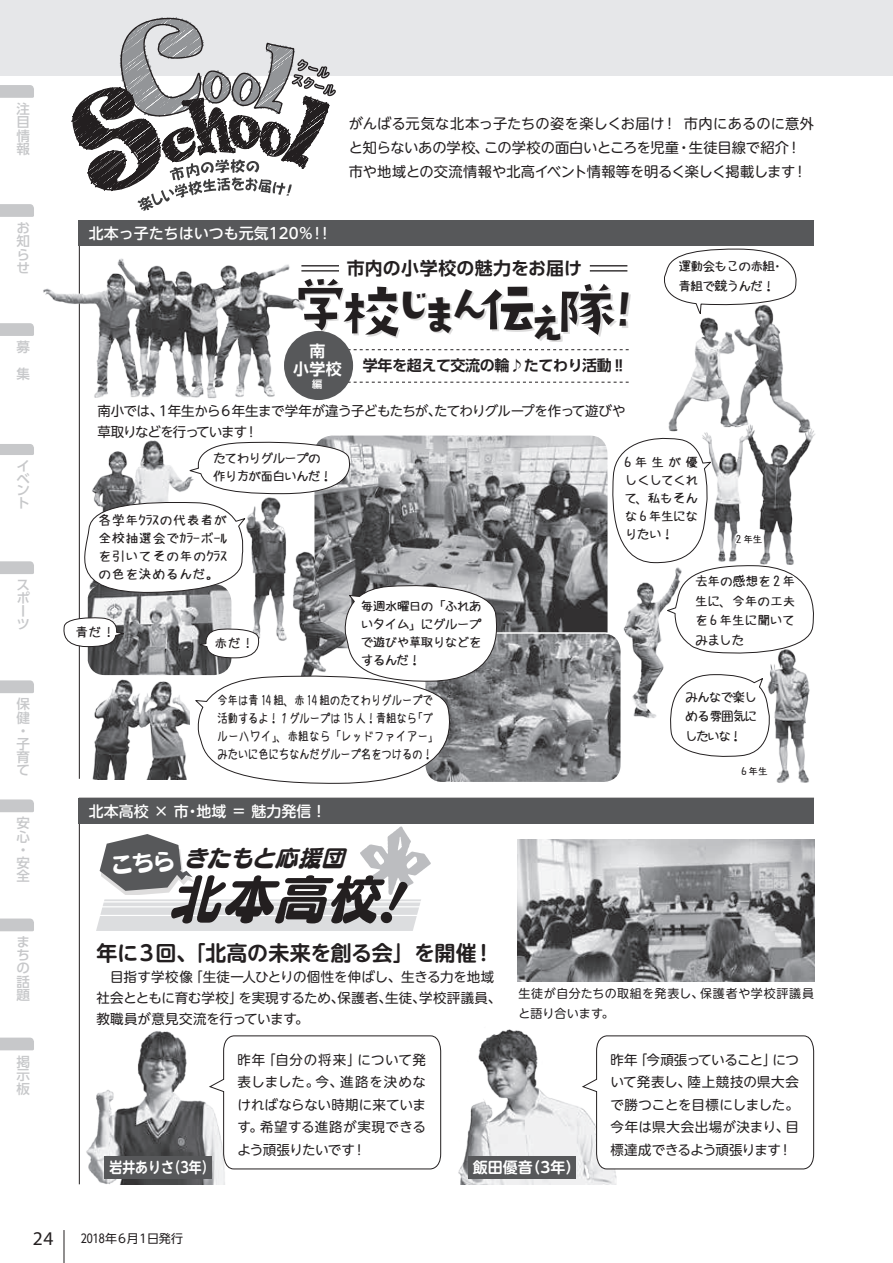
<style>
.page{position:relative;width:893px;height:1263px;background:#fff}
.page>*{position:absolute;margin:0;border:0;box-sizing:border-box;transform-origin:0 0}
.t1{font:italic 53.55px "Slump Std DB";color:#231f20}
.t2{font:49.05px "DS kirigirisu";color:#231f20}
.t3{font:italic 23.4px "Slump Std DB";color:#231f20}
.t4{font:700 21px "UD Shin M Go Pro De";letter-spacing:-.015em;color:#231f20}
.t5{font:19.5px "Myriad Pro";color:#231f20}
.t6{font:700 17.85px "UD Shin Go Pro De";letter-spacing:.01em;color:#231f20}
.t7{font:700 15.9px/18.1px "UD Shin Go Pro De";color:#fff;text-align:center}
.t8{font:500 15px "UD Shin M Go Pro";color:#fff}
.t9{font:700 15px "UD Shin Go Pro De";letter-spacing:-.025em;color:#231f20}
.t10{font:700 15px "UD Shin M Go Pro De";color:#fff;scale:.86 1}
.t11{font:700 15px "UD Shin M Go Pro De";color:#fff}
.t12{font:14.25px/24px "UD Shin M Go Pro";letter-spacing:-.005em;color:#231f20}
.t13{font:13.5px/22.5px "UD Shin M Go Pro";letter-spacing:-.01em;color:#231f20;text-align:justify}
.t14{font:13.5px/18px "Sanafon Kaku OT";letter-spacing:-.05em;color:#231f20;text-align:justify}
.t15{font:13.5px/18px "Sanafon Kaku OT";letter-spacing:-.05em;color:#231f20;scale:.8 1}
.t16{font:13.5px/21px "UD Shin M Go Pro";letter-spacing:-.055em;color:#231f20}
.t17{font:500 13.5px/13.2px "UD Shin Go Pro";color:#c7c8ca}
.t18{font:13.5px/18px "Sanafon Kaku OT";letter-spacing:-.12em;color:#231f20}
.t19{font:13.5px/19.5px "Sanafon Kaku OT";letter-spacing:-.11em;color:#231f20}
.t20{font:12px/19.5px "UD Shin M Go Pro";letter-spacing:.035em;color:#231f20}
.t21{font:12px "UD Shin Go Pro";letter-spacing:-.015em;color:#231f20}
.t22{font:10.5px "Sanafon Kaku OT";letter-spacing:.025em;color:#231f20}
.t23{font:700 10.2px "UD Shin Go Pro De";color:#fff}
.s1{font-size:63.75px}
</style>
<div class="page">
<img style="left:326px;top:436px;width:282px;height:196px">
<img style="left:499px;top:635px;width:111px;height:145px">
<div style="left:424px;top:632px;width:198px;height:151px;border:2px solid #fff;border-radius:18px"></div>
<div style="left:0;top:0;width:893px;height:75px;background:#e6e7e9"></div>
<svg style="left:66px;top:17px;width:271px;height:194px"></svg>
<div style="left:284px;top:331px;width:69px;height:69px;background:#57585a;border-radius:50%"></div>
<div style="left:300px;top:280px;width:330px;height:62px;background:#231f20;opacity:.15"></div>
<hr style="left:301px;top:265px;width:38px;height:1px;background:#231f20">
<hr style="left:301px;top:270px;width:38px;height:2px;background:#231f20">
<hr style="left:590px;top:265px;width:37px;height:1px;background:#231f20">
<hr style="left:590px;top:270px;width:37px;height:2px;background:#231f20">
<img style="left:43px;top:224px;width:275px;height:191px">
<img style="left:676px;top:314px;width:116px;height:91px">
<div style="left:79px;top:798px;width:735px;height:26px;background:#57585a"></div>
<div style="left:79px;top:220px;width:735px;height:26px;background:#57585a"></div>
<svg style="left:348px;top:347px;width:281px;height:37px"></svg>
<img style="left:517px;top:839px;width:297px;height:143px">
<img style="left:86px;top:1031px;width:139px;height:153px">
<img style="left:458px;top:1029px;width:159px;height:155px">
<svg style="left:208px;top:1035px;width:233px;height:135px"></svg>
<svg style="left:581px;top:1035px;width:233px;height:135px"></svg>
<div style="left:105px;top:1156px;width:107px;height:23px;background:#57585a"></div>
<div style="left:468px;top:1156px;width:108px;height:23px;background:#57585a"></div>
<svg style="left:664px;top:248px;width:133px;height:66px"></svg>
<svg style="left:610px;top:405px;width:205px;height:454px"></svg>
<svg style="left:63px;top:437px;width:436px;height:373px"></svg>
<svg style="left:0;top:85px;width:34px;height:13px"></svg>
<svg style="left:0;top:204px;width:34px;height:13px"></svg>
<svg style="left:0;top:323px;width:34px;height:13px"></svg>
<svg style="left:0;top:444px;width:34px;height:11px"></svg>
<svg style="left:0;top:561px;width:34px;height:13px"></svg>
<svg style="left:0;top:680px;width:34px;height:13px"></svg>
<svg style="left:0;top:799px;width:34px;height:13px"></svg>
<svg style="left:0;top:918px;width:34px;height:13px"></svg>
<svg style="left:0;top:1037px;width:34px;height:13px"></svg>
<hr style="left:64px;top:1230px;width:1px;height:33px;background:#231f20">
<svg style="left:96px;top:826px;width:335px;height:105px"></svg>
<p class="t17" style="left:17px;top:102px;width:15px;text-align:justify">注目情報</p>
<p class="t17" style="left:17px;top:221px;width:14px;text-align:justify">お知らせ</p>
<p class="t17" style="left:17px;top:333px;width:15px;line-height:27px">募集</p>
<p class="t17" style="left:17px;top:459px;width:15px">イベ</p>
<p class="t17" style="left:17px;top:483px;width:14px">ント</p>
<p class="t17" style="left:17px;top:578px;width:15px">スポーツ</p>
<p class="t17" style="left:17px;top:697px;width:15px">保健・子育て</p>
<p class="t17" style="left:17px;top:816px;width:15px">安心・安全</p>
<p class="t17" style="left:17px;top:935px;width:15px;text-align:justify">まちの話題</p>
<p class="t17" style="left:17px;top:1054px;width:15px;text-align:justify">掲示板</p>
<p class="t8" style="left:89px;top:221px;width:241px">北本っ子たちはいつも元気120％！！</p>
<p class="t12" style="left:349px;top:111px;width:466px">がんばる元気な北本っ子たちの姿を楽しくお届け！ 市内にあるのに意外と知らないあの学校、この学校の面白いところを児童・生徒目線で紹介！市や地域との交流情報や北高イベント情報等を明るく楽しく掲載します！</p>
<h3 class="t6" style="left:347px;top:254px;width:237px">市内の小学校の魅力をお届け</h3>
<h2 class="t2" style="left:288px;top:282px;width:361px"><span class="s1">学校</span>じまん<span class="s1">伝</span>え<span class="s1">隊</span>！</h2>
<p class="t7" style="left:293px;top:341px;width:50px">南<br>小学校</p>
<p class="t23" style="left:312px;top:376px;width:12px">編</p>
<p class="t9" style="left:363px;top:353px;width:265px">学年を超えて交流の輪♪たてわり活動‼</p>
<p class="t16" style="left:98px;top:400px;width:529px">南小では、１年生から６年生まで学年が違う子どもたちが、たてわりグループを作って遊びや草取りなどを行っています！</p>
<p class="t19" style="left:678px;top:256px;width:108px">運動会もこの赤組・青組で競うんだ！</p>
<p class="t18" style="left:213px;top:449px;width:122px">たてわりグループの作り方が面白いんだ！</p>
<p class="t14" style="left:98px;top:512px;width:131px">各学年クラスの代表者が全校抽選会でカラーボールを引いてその年のクラスの色を決めるんだ。</p>
<p class="t14" style="left:75px;top:623px;width:39px">青だ！</p>
<p class="t14" style="left:214px;top:634px;width:39px">赤だ！</p>
<p class="t14" style="left:360px;top:597px;width:123px">毎週水曜日の「ふれあいタイム」にグループで遊びや草取りなどをするんだ！</p>
<p class="t14" style="left:624px;top:453px;width:76px">6年生が優しくしてくれて、私もそんな 6 年生になりたい！</p>
<p class="t22" style="left:736px;top:534px;width:28px">2年生</p>
<p class="t14" style="left:695px;top:572px;width:103px;line-height:19.5px">去年の感想を 2 年生に、今年の工夫を６年生に聞いてみました</p>
<p class="t15" style="left:217px;top:691px;width:278px">今年は青 14 組、赤 14 組のたてわりグループで活動するよ！１グループは 15 人！青組なら「ブルーハワイ」、赤組なら「レッドファイアー」みたいに色にちなんだグループ名をつけるの！</p>
<p class="t14" style="left:685px;top:687px;width:74px;line-height:19.5px">みんなで楽しめる雰囲気にしたいな！</p>
<p class="t8" style="left:89px;top:799px;width:239px">北本高校 × 市・地域 ＝ 魅力発信！</p>
<h3 class="t3" style="left:183px;top:842px;width:171px">きたもと応援団</h3>
<h1 class="t1" style="left:167px;top:862px;width:231px">北本高校</h1>
<p class="t22" style="left:741px;top:766px;width:28px">6年生</p>
<h3 class="t4" style="left:96px;top:935px;width:399px">年に３回、「北高の未来を創る会」を開催！</h3>
<p class="t13" style="left:96px;top:966px;width:406px;line-height:21px;text-align:left;text-indent:14px">目指す学校像「生徒一人ひとりの個性を伸ばし、生きる力を地域社会とともに育む学校」を実現するため、保護者、生徒、学校評議員、教職員が意見交流を行っています。</p>
<p class="t13" style="left:237px;top:1048px;width:190px">昨年「自分の将来」について発表しました。今、進路を決めなければならない時期に来ています。希望する進路が実現できるよう頑張りたいです！</p>
<p class="t13" style="left:610px;top:1048px;width:190px">昨年「今頑張っていること」について発表し、陸上競技の県大会で勝つことを目標にしました。今年は県大会出場が決まり、目標達成できるよう頑張ります！</p>
<p class="t10" style="left:109px;top:1155px;width:124px">岩井ありさ（3年）</p>
<p class="t11" style="left:473px;top:1155px;width:109px">飯田優音（3年）</p>
<p class="t20" style="left:518px;top:983px;width:297px">生徒が自分たちの取組を発表し、保護者や学校評議員と語り合います。</p>
<h3 class="t5" style="left:33px;top:1226px;width:22px">24</h3>
<p class="t21" style="left:81px;top:1228px;width:104px">2018年６月１日発行</p>
</div>
